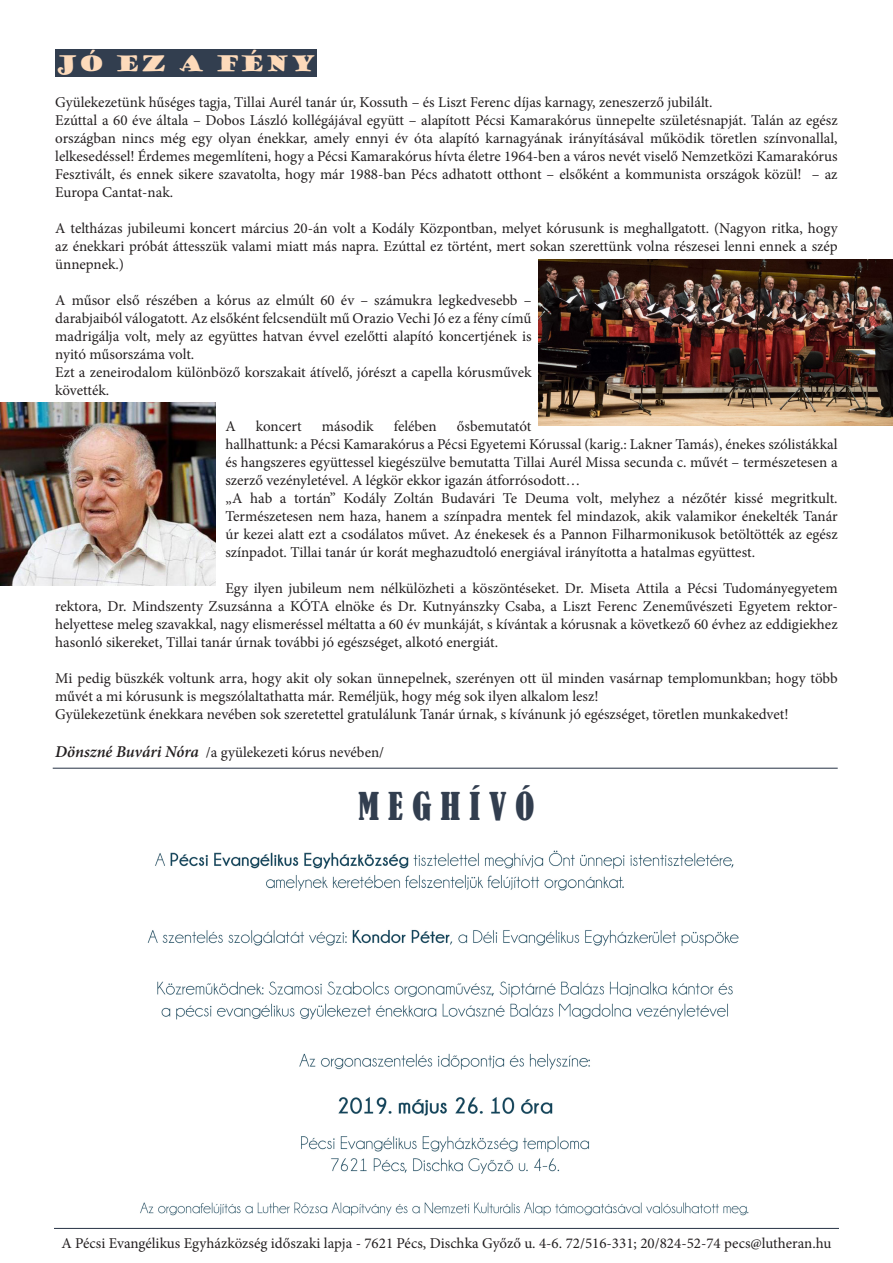
<style>
.page{position:relative;width:893px;height:1263px;background:#fff}
.page>*{position:absolute;margin:0;border:0;box-sizing:border-box;transform-origin:0 0}
.Normál{font:condensed 36px "Bernard";letter-spacing:.25em;color:#323e4f}
.Normál-2{font:21px "Goudy Stout";color:#fddaba}
.Normál-3{font:15px/18px "Minion Pro";color:#231f20;text-align:justify}
.s1{font-weight:600;font-style:italic;font-size:16.5px}
</style>
<div class="page">
<img style="left:131px;top:850px;width:630px;height:378px">
<div style="left:55px;top:49px;width:262px;height:28px;background:#323e4f"></div>
<hr style="left:54px;top:1228px;width:785px;height:1px;background:#323e4f">
<img style="left:539px;top:260px;width:354px;height:165px">
<img style="left:0;top:402px;width:215px;height:184px">
<hr style="left:53px;top:768px;width:785px;height:1px;background:#323e4f">
<p class="Normál-2" style="left:55px;top:50px;width:264px">JÓ EZ A FÉNY</p>
<p class="Normál-3" style="left:55px;top:93px;width:659px">Gyülekezetünk hűséges tagja, Tillai Aurél tanár úr, Kossuth – és Liszt Ferenc díjas karnagy, zeneszerző jubilált.</p>
<p class="Normál-3" style="left:55px;top:111px;width:784px">Ezúttal a 60 éve általa – Dobos László kollégájával együtt – alapított Pécsi Kamarakórus ünnepelte születésnapját. Talán az egész országban nincs még egy olyan énekkar, amely ennyi év óta alapító karnagyának irányításával működik töretlen színvonallal, lelkesedéssel! Érdemes megemlíteni, hogy a Pécsi Kamarakórus hívta életre 1964-ben a város nevét viselő Nemzetközi Kamarakórus Fesztivált, és ennek sikere szavatolta, hogy már 1988-ban Pécs adhatott otthont – elsőként a kommunista országok közül! – az Europa Cantat-nak.</p>
<p class="Normál-3" style="left:55px;top:219px;width:784px">A teltházas jubileumi koncert március 20-án volt a Kodály Központban, melyet kórusunk is meghallgatott. (Nagyon ritka, hogy az énekkari próbát áttesszük valami miatt más napra. Ezúttal ez történt, mert sokan szerettünk volna részesei lenni ennek a szép ünnepnek.)</p>
<p class="Normál-3" style="left:55px;top:291px;width:478px">A műsor első részében a kórus az elmúlt 60 év – számukra legkedvesebb – darabjaiból válogatott. Az elsőként felcsendült mű Orazio Vechi Jó ez a fény című madrigálja volt, mely az együttes hatvan évvel ezelőtti alapító koncertjének is nyitó műsorszáma volt.</p>
<p class="Normál-3" style="left:55px;top:363px;width:478px">Ezt a zeneirodalom különböző korszakait átívelő, jórészt a capella kórusművek követték.</p>
<p class="Normál-3" style="left:225px;top:417px;width:12px">A</p>
<p class="Normál-3" style="left:256px;top:417px;width:47px">koncert</p>
<p class="Normál-3" style="left:322px;top:417px;width:53px">második</p>
<p class="Normál-3" style="left:394px;top:417px;width:45px">felében</p>
<p class="Normál-3" style="left:225px;top:417px;width:614px;text-align:left;text-indent:232px">ősbemutatót<br>hallhattunk: a Pécsi Kamarakórus a Pécsi Egyetemi Kórussal (karig.: Lakner Tamás), énekes szólistákkal és hangszeres együttessel kiegészülve bemutatta Tillai Aurél Missa secunda c. művét – természetesen a szerző vezényletével. A légkör ekkor igazán átforrósodott…</p>
<p class="Normál-3" style="left:225px;top:489px;width:614px">„A hab a tortán” Kodály Zoltán Budavári Te Deuma volt, melyhez a nézőtér kissé megritkult.<br>Természetesen nem haza, hanem a színpadra mentek fel mindazok, akik valamikor énekelték Tanár úr kezei alatt ezt a csodálatos művet. Az énekesek és a Pannon Filharmonikusok betöltötték az egész színpadot. Tillai tanár úr korát meghazudtoló energiával irányította a hatalmas együttest.</p>
<p class="Normál-3" style="left:55px;top:579px;width:784px;text-indent:170px">Egy ilyen jubileum nem nélkülözheti a köszöntéseket. Dr. Miseta Attila a Pécsi Tudományegyetem rektora, Dr. Mindszenty Zsuzsánna a KÓTA elnöke és Dr. Kutnyánszky Csaba, a Liszt Ferenc Zeneművészeti Egyetem rektor&shy;helyettese meleg szavakkal, nagy elismeréssel méltatta a 60 év munkáját, s kívántak a kórusnak a következő 60 évhez az eddigiekhez hasonló sikereket, Tillai tanár úrnak további jó egészséget, alkotó energiát.</p>
<p class="Normál-3" style="left:55px;top:669px;width:784px">Mi pedig büszkék voltunk arra, hogy akit oly sokan ünnepelnek, szerényen ott ül minden vasárnap templomunkban; hogy több művét a mi kórusunk is megszólaltathatta már. Reméljük, hogy még sok ilyen alkalom lesz!</p>
<p class="Normál-3" style="left:55px;top:705px;width:735px">Gyülekezetünk énekkara nevében sok szeretettel gratulálunk Tanár úrnak, s kívánunk jó egészséget, töretlen munkakedvet!</p>
<p class="Normál-3" style="left:55px;top:743px;width:330px"><span class="s1">Dönszné Buvári Nóra</span> /a gyülekezeti kórus nevében/</p>
<p class="Normál" style="left:358px;top:785px;width:178px">MEGHÍVÓ</p>
<p class="Normál-3" style="left:61px;top:1234px;width:772px">A Pécsi Evangélikus Egyházközség időszaki lapja - 7621 Pécs, Dischka Győző u. 4-6. 72/516-331; 20/824-52-74 pecs@lutheran.hu</p>
</div>
